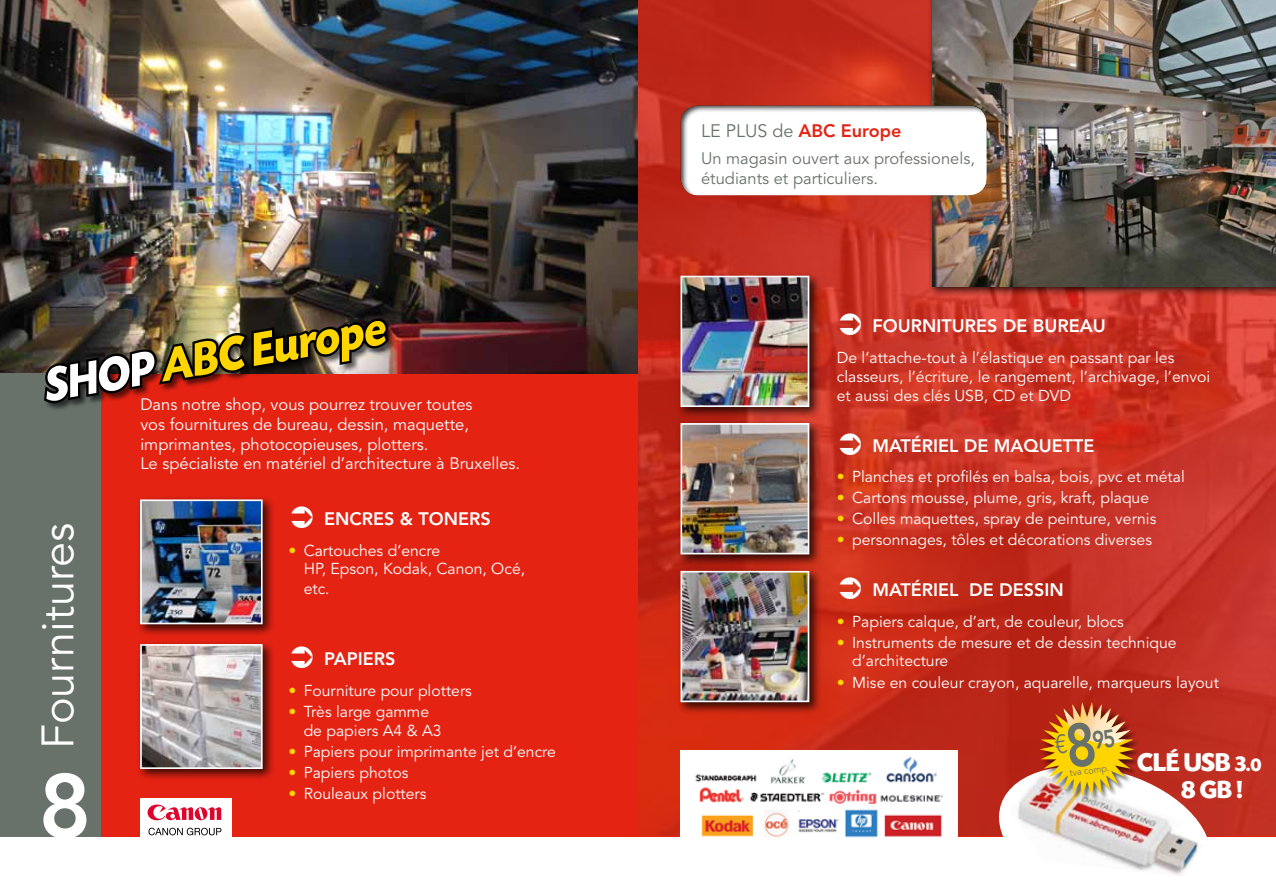
<style>
.page{position:relative;width:1276px;height:893px;background:#fff}
.page>*{position:absolute;margin:0;border:0;box-sizing:border-box;transform-origin:0 0}
.t1{font:800 90px "Avenir LT Std";color:#fff}
.t2{font:italic 700 49.2px "Today SHOP";color:#ffd500;scale:.9 1}
.t3{font:45px "Avenir LT Std";color:#fff}
.t4{font:700 27px "Today SHOP";color:#fff}
.t5{font:700 26.1px "Today SHOP";color:#fff}
.t6{font:800 18px "Avenir LT Std";color:#fff}
.t7{font:800 18px "Avenir LT Std";color:#e42313}
.t8{font:16.5px/19.8px "Avenir LT Std";color:#fff}
.t9{font:16.5px/19.8px "Avenir LT Std";color:#68726a}
.t10{font:15.75px/18.9px "Avenir LT Std";color:#fff}
.t11{font:9.45px "Avenir LT Std";color:#68726a;scale:.95 1}
.s1{color:#fff}
.s2{color:#ffd500}
.s3{font-weight:400;color:#68726a}
.s4{font-size:22.8px}
.s5{font-size:19.5px}
</style>
<div class="page">
<div style="left:0;top:0;width:1276px;height:836px;background:#e42313"></div>
<img style="left:638px;top:0;width:638px;height:836px">
<img style="left:0;top:0;width:638px;height:373px">
<div style="left:927px;top:0;width:349px;height:297px;background:#000;opacity:.75"></div>
<img style="left:932px;top:0;width:344px;height:287px">
<div style="left:136px;top:495px;width:139px;height:142px;background:#000;opacity:.75"></div>
<img style="left:143px;top:502px;width:117px;height:119px">
<div style="left:140px;top:499px;width:123px;height:125px;border:2px solid #fff"></div>
<div style="left:680px;top:103px;width:309px;height:93px;background:#000;opacity:.75"></div>
<div style="left:676px;top:419px;width:146px;height:148px;background:#000;opacity:.75"></div>
<img style="left:683px;top:426px;width:123px;height:125px">
<div style="left:680px;top:423px;width:129px;height:131px;border:2px solid #fff"></div>
<div style="left:676px;top:272px;width:146px;height:148px;background:#000;opacity:.75"></div>
<img style="left:683px;top:279px;width:123px;height:125px">
<div style="left:680px;top:276px;width:129px;height:131px;border:2px solid #fff"></div>
<div style="left:676px;top:567px;width:146px;height:148px;background:#000;opacity:.75"></div>
<img style="left:683px;top:574px;width:123px;height:125px">
<div style="left:680px;top:571px;width:129px;height:131px;border:2px solid #fff"></div>
<div style="left:136px;top:640px;width:139px;height:142px;background:#000;opacity:.75"></div>
<img style="left:143px;top:647px;width:117px;height:119px">
<div style="left:140px;top:644px;width:123px;height:125px;border:2px solid #fff"></div>
<div style="left:140px;top:798px;width:92px;height:40px;background:#fff"></div>
<svg style="left:148px;top:804px;width:73px;height:16px"></svg>
<svg style="left:148px;top:828px;width:73px;height:7px"></svg>
<div style="left:680px;top:751px;width:277px;height:106px;background:#fff"></div>
<img style="left:695px;top:756px;width:248px;height:82px">
<div style="left:0;top:373px;width:100px;height:463px;background:#68726a"></div>
<div style="left:44px;top:318px;width:352px;height:94px;background:#000;opacity:.6"></div>
<img style="left:42px;top:314px;width:349px;height:94px">
<svg style="left:840px;top:313px;width:21px;height:22px"></svg>
<svg style="left:840px;top:433px;width:21px;height:22px"></svg>
<svg style="left:840px;top:577px;width:21px;height:22px"></svg>
<img style="left:998px;top:702px;width:213px;height:173px">
<h2 class="t2" style="left:39px;top:362px;width:384px;rotate:-10deg"><span class="s1">SHOP</span> ABC Europe</h2>
<p class="t8" style="left:140px;top:395px;width:381px">Dans notre shop, vous pourrez trouver toutes<br>vos fournitures de bureau, dessin, maquette, imprimantes, photocopieuses, plotters.<br>Le spécialiste en matériel d’architecture à Bruxelles.</p>
<h3 class="t3" style="left:32px;top:749px;width:228px;rotate:-90deg">Fournitures</h3>
<h1 class="t1" style="left:38px;top:753px;width:55px">8</h1>
<p class="t6" style="left:324px;top:508px;width:168px">ENCRES &amp; TONERS</p>
<p class="t10" style="left:304px;top:541px;width:223px;line-height:19.4px;text-indent:-15px"><span class="s2">•</span> Cartouches d’encre<br>HP, Epson, Kodak, Canon, Océ, etc.</p>
<p class="t6" style="left:324px;top:648px;width:73px">PAPIERS</p>
<p class="t10" style="left:288px;top:681px;width:185px"><span class="s2">•</span> Fourniture pour plotters</p>
<p class="t10" style="left:304px;top:702px;width:140px;text-indent:-15px"><span class="s2">•</span> Très large gamme de papiers A4 &amp; A3</p>
<p class="t10" style="left:288px;top:742px;width:269px"><span class="s2">•</span> Papiers pour imprimante jet d’encre</p>
<p class="t10" style="left:288px;top:763px;width:121px"><span class="s2">•</span> Papiers photos</p>
<p class="t10" style="left:288px;top:784px;width:140px"><span class="s2">•</span> Rouleaux plotters</p>
<p class="t7" style="left:701px;top:120px;width:202px"><span class="s3">Le PLUS de</span> ABC EUROPE</p>
<p class="t9" style="left:701px;top:149px;width:275px">Un magasin ouvert aux professionels, étudiants et particuliers.</p>
<p class="t6" style="left:872px;top:316px;width:235px">FOURNITURES DE BUREAU</p>
<p class="t10" style="left:837px;top:348px;width:375px">De l’attache-tout à l’élastique en passant par les classeurs, l’écriture, le rangement, l’archivage, l’envoi et aussi des clés USB, CD et DVD</p>
<p class="t6" style="left:872px;top:435px;width:223px">MATÉRIEL DE MAQUETTE</p>
<p class="t10" style="left:837px;top:468px;width:349px"><span class="s2">•</span> Planches et profilés en balsa, bois, pvc et métal</p>
<p class="t10" style="left:837px;top:489px;width:314px"><span class="s2">•</span> Cartons mousse, plume, gris, kraft, plaque</p>
<p class="t10" style="left:837px;top:510px;width:321px"><span class="s2">•</span> Colles maquettes, spray de peinture, vernis</p>
<p class="t10" style="left:837px;top:531px;width:317px"><span class="s2">•</span> personnages, tôles et décorations diverses</p>
<p class="t6" style="left:872px;top:579px;width:193px">MATÉRIEL DE DESSIN</p>
<p class="t10" style="left:837px;top:612px;width:288px"><span class="s2">•</span> Papiers calque, d’art, de couleur, blocs</p>
<p class="t10" style="left:852px;top:633px;width:326px;text-indent:-15px"><span class="s2">•</span> Instruments de mesure et de dessin technique d’architecture</p>
<p class="t10" style="left:837px;top:673px;width:384px"><span class="s2">•</span> Mise en couleur crayon, aquarelle, marqueurs layout</p>
<p class="t11" style="left:1069px;top:768px;width:43px;rotate:-8deg">tva comp.</p>
<h3 class="t4" style="left:1137px;top:749px;width:126px">CléUSB <span class="s4">3</span><span class="s5">.0</span></h3>
<h3 class="t5" style="left:1181px;top:777px;width:63px">8 GB !</h3>
</div>
